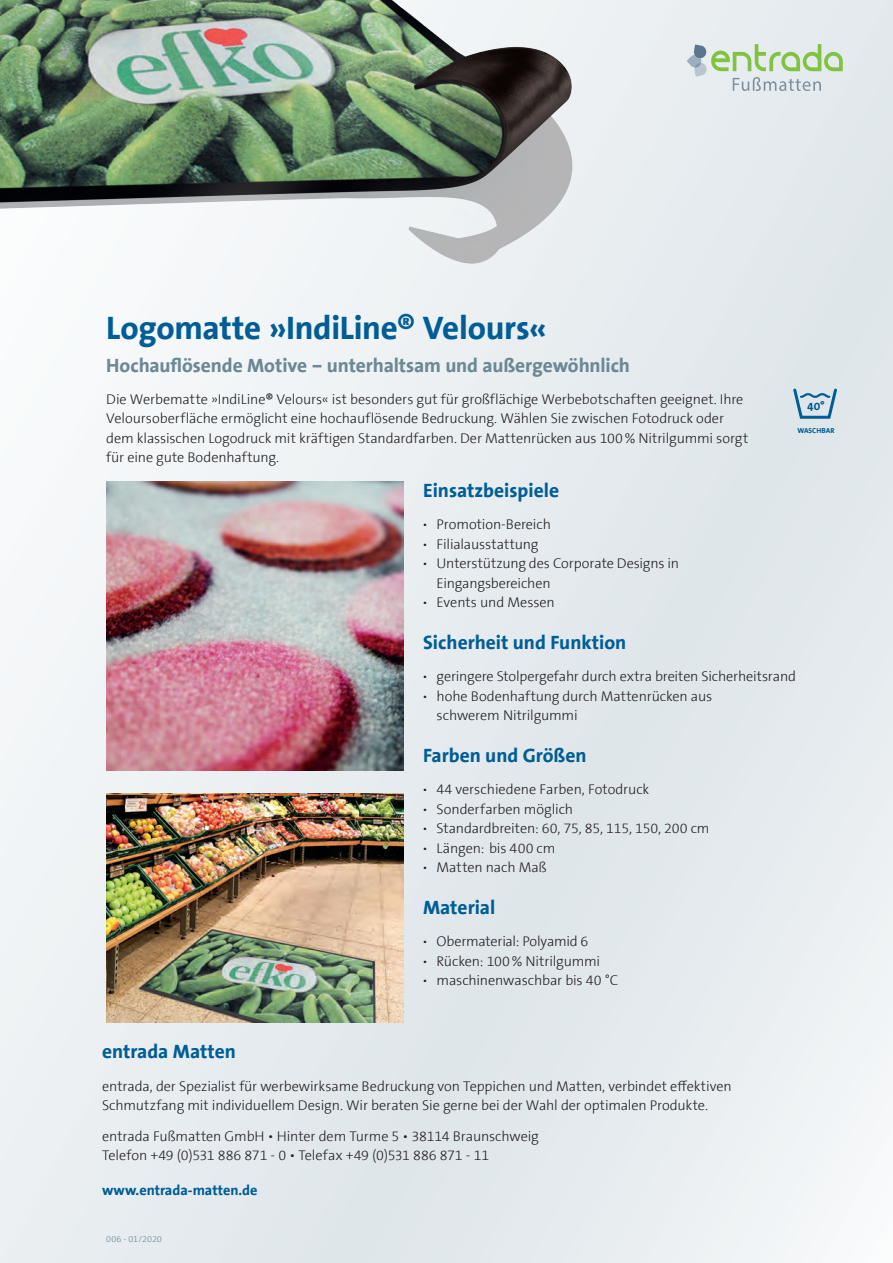
<style>
.page{position:relative;width:893px;height:1263px;background:#fff}
.page>*{position:absolute;margin:0;border:0;box-sizing:border-box;transform-origin:0 0}
.Headline{font:700 33px "The Sans Office";letter-spacing:-.01em;color:#005d95}
.Headline_2{font:700 19.5px "The Sans Office";color:#005d95}
.Unterzeile{font:700 19.5px "The Sans Office";letter-spacing:-.005em;color:#6c8895}
.Text{font:700 19.5px "The Sans Office";color:#005d95}
.Text-2{font:14.25px/19.5px "The Sans LF Light";letter-spacing:-.01em;color:#231f20}
.Text-3{font:700 14.25px "The Sans Office";color:#005d95}
.t1{font:700 12px "The Sans Office";color:#005d95}
.Text-4{font:9px "The Sans LF Light";color:#6c8895}
.t2{font:700 7.35px "The Sans Office LF";color:#005d95}
.s1{font-family:"The Sans Office"}
.s2{font-family:"The Sans Office";font-weight:700}
</style>
<div class="page">
<div style="left:0;top:0;width:893px;height:1263px;background:linear-gradient(to right,#eef2f4,#e2e8ec)"></div>
<img style="left:106px;top:481px;width:298px;height:289px">
<img style="left:106px;top:793px;width:298px;height:230px">
<img style="left:0;top:0;width:605px;height:273px">
<svg style="left:686px;top:44px;width:157px;height:47px;background:#cbdcca"></svg>
<svg style="left:791px;top:386px;width:48px;height:34px;background:#b1cad8"></svg>
<p class="Headline" style="left:106px;top:307px;width:442px">Logomatte »IndiLine® Velours«</p>
<p class="Unterzeile" style="left:106px;top:352px;width:525px">Hochauflösende Motive – unterhaltsam und außergewöhnlich</p>
<p class="Text-2" style="left:106px;top:389px;width:644px">Die Werbematte »IndiLine<span class="s1">®</span> Velours« ist besonders gut für großflächige Werbebotschaften geeignet. Ihre Veloursoberfläche ermöglicht eine hochauflösende Bedruckung. Wählen Sie zwischen Fotodruck oder dem klassischen Logodruck mit kräftigen Standardfarben. Der Mattenrücken aus 100% Nitrilgummi sorgt für eine gute Bodenhaftung.</p>
<p class="Headline_2" style="left:423px;top:478px;width:137px">Einsatzbeispiele</p>
<p class="Text-2" style="left:423px;top:515px;width:129px"><span class="s2">·</span> Promotion-Bereich</p>
<p class="Text-2" style="left:423px;top:534px;width:117px"><span class="s2">·</span> Filialausstattung</p>
<p class="Text-2" style="left:423px;top:554px;width:257px"><span class="s2">·</span> Unterstützung des Corporate Designs in</p>
<p class="Text-2" style="left:437px;top:573px;width:115px">Eingangsbereichen</p>
<p class="Text-2" style="left:423px;top:593px;width:133px"><span class="s2">·</span> Events und Messen</p>
<p class="Headline_2" style="left:423px;top:630px;width:205px">Sicherheit und Funktion</p>
<p class="Text-2" style="left:423px;top:667px;width:374px"><span class="s2">·</span> geringere Stolpergefahr durch extra breiten Sicherheitsrand</p>
<p class="Text-2" style="left:423px;top:686px;width:291px"><span class="s2">·</span> hohe Bodenhaftung durch Mattenrücken aus</p>
<p class="Text-2" style="left:437px;top:706px;width:143px">schwerem Nitrilgummi</p>
<p class="Text" style="left:423px;top:743px;width:165px">Farben und Größen</p>
<p class="Text-2" style="left:423px;top:780px;width:288px"><span class="s2">·</span> 44 verschiedene Farben, Fotodruck<br><span class="s2">·</span> Sonderfarben möglich<br><span class="s2">·</span> Standardbreiten: 60, 75, 85, 115, 150, 200 cm <span class="s2">·</span> Längen: bis 400 cm<br><span class="s2">·</span> Matten nach Maß</p>
<p class="Headline_2" style="left:423px;top:895px;width:74px">Material</p>
<p class="Text-2" style="left:423px;top:932px;width:197px"><span class="s2">·</span> Obermaterial: Polyamid 6<br><span class="s2">·</span> Rücken: 100% Nitrilgummi<br><span class="s2">·</span> maschinenwaschbar bis 40 °C</p>
<p class="t1" style="left:807px;top:398px;width:19px">40°</p>
<p class="t2" style="left:797px;top:426px;width:39px">WASCHBAR</p>
<p class="Headline_2" style="left:102px;top:1039px;width:135px">entrada Matten</p>
<p class="Text-2" style="left:102px;top:1076px;width:631px">entrada, der Spezialist für werbewirksame Bedruckung von Teppichen und Matten, verbindet effektiven<br>Schmutzfang mit individuellem Design. Wir beraten Sie gerne bei der Wahl der optimalen Produkte.</p>
<p class="Text-2" style="left:102px;top:1126px;width:438px">entrada Fußmatten GmbH • Hinter dem Turme 5 • 38114 Braunschweig<br>Telefon +49 (0)531 886 871 - 0 • Telefax +49 (0)531 886 871 - 11</p>
<p class="Text-3" style="left:102px;top:1181px;width:157px">www.entrada-matten.de</p>
<p class="Text-4" style="left:106px;top:1233px;width:57px">006 - 01/2020</p>
</div>
